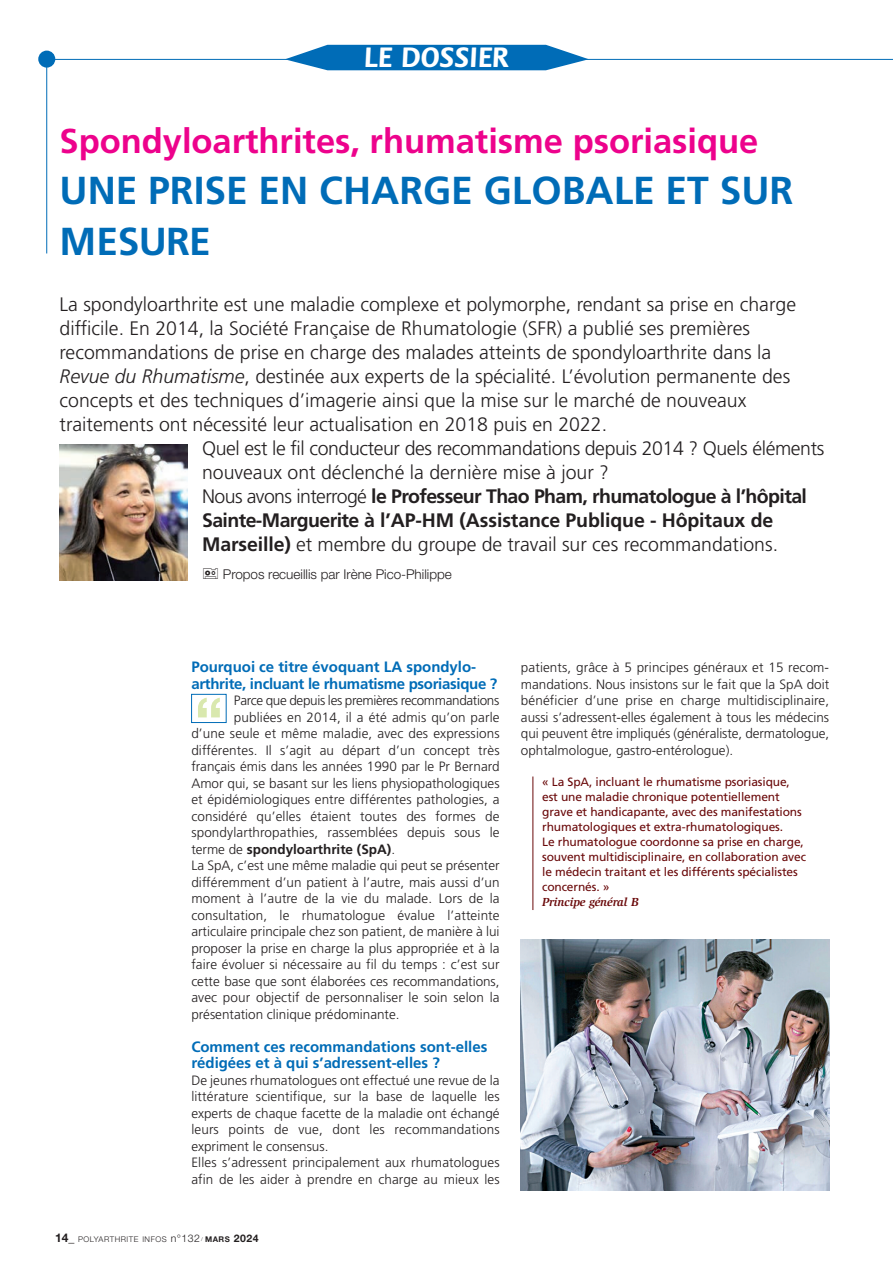
<style>
.page{position:relative;width:893px;height:1263px;background:#fff}
.page>*{position:absolute;margin:0;border:0;box-sizing:border-box;transform-origin:0 0}
.t1{font:700 61.5px "Helvetica Neue";color:#d9e8ae}
.t2{font:700 39px/51px "Frutiger";color:#006cb7}
.t3{font:700 34.5px "Frutiger";color:#ed028c}
.t4{font:700 30px "Flora";letter-spacing:.01em;color:#fff}
.t5{font:300 19.5px "Frutiger";color:#231f20}
.t6{font:300 19.5px "Frutiger";letter-spacing:-.02em;color:#231f20}
.t7{font:700 19.5px "Frutiger";letter-spacing:-.03em;color:#231f20}
.t8{font:700 19.5px "Frutiger";letter-spacing:-.005em;color:#231f20}
.t9{font:700 15px/16.5px "Frutiger";letter-spacing:-.02em;color:#006cb7}
.t10{font:700 15px/16.5px "Frutiger";color:#006cb7}
.t11{font:300 13.5px/16.5px "Frutiger";letter-spacing:.005em;color:#231f20;text-align:justify}
.t12{font:300 13.5px "Frutiger";letter-spacing:-.025em;color:#231f20}
.t13{font:300 13.5px "Helvetica Neue";color:#231f20}
.t14{font:700 13.5px "Frutiger";color:#231f20}
.t15{font:12px/15px "Frutiger";letter-spacing:-.01em;color:#6a090a}
.t16{font:italic 700 12px "Slimbach";letter-spacing:-.01em;color:#6a090a}
.t17{font:300 7.8px "Helvetica Neue";letter-spacing:.065em;color:#231f20}
.s1{font-style:italic}
.s2{font-weight:300}
.s3{font-weight:700}
.s4{font-weight:700;font-size:12px}
.s5{font-size:10.5px}
.s6{font-size:5.25px}
.s7{font-weight:700;font-size:10.5px}
</style>
<div class="page">
<div style="left:191px;top:694px;width:35px;height:29px;border:1px solid #006cb7"></div>
<hr style="left:46px;top:64px;width:1px;height:189px;background:#006cb7">
<hr style="left:43px;top:59px;width:850px;height:1px;background:#006cb7">
<svg style="left:285px;top:45px;width:304px;height:25px"></svg>
<div style="left:38px;top:51px;width:17px;height:17px;background:#006cb7;border-radius:50%"></div>
<img style="left:60px;top:444px;width:127px;height:137px">
<hr style="left:533px;top:776px;width:1px;height:134px;background:#6a090a">
<img style="left:521px;top:940px;width:308px;height:251px">
<h3 class="t4" style="left:364px;top:39px;width:146px">LE DOSSIER</h3>
<h3 class="t3" style="left:60px;top:127px;width:700px">Spondyloarthrites, rhumatisme psoriasique</h3>
<h2 class="t2" style="left:60px;top:168px;width:735px">UNE PRISE EN CHARGE GLOBALE ET SUR<br>MESURE</h2>
<h3 class="t5" style="left:60px;top:296px;width:738px">La spondyloarthrite est une maladie complexe et polymorphe, rendant sa prise en charge</h3>
<h3 class="t5" style="left:60px;top:320px;width:692px">difficile. En 2014, la Société Française de Rhumatologie (SFR) a publié ses premières</h3>
<h3 class="t5" style="left:60px;top:344px;width:713px">recommandations de prise en charge des malades atteints de spondyloarthrite dans la</h3>
<h3 class="t5" style="left:60px;top:368px;width:732px"><span class="s1">Revue du Rhumatisme</span>, destinée aux experts de la spécialité. L’évolution permanente des</h3>
<h3 class="t5" style="left:60px;top:392px;width:688px">concepts et des techniques d’imagerie ainsi que la mise sur le marché de nouveaux</h3>
<h3 class="t5" style="left:60px;top:416px;width:549px">traitements ont nécessité leur actualisation en 2018 puis en 2022.</h3>
<h3 class="t6" style="left:202px;top:440px;width:624px">Quel est le fil conducteur des recommandations depuis 2014 ? Quels éléments</h3>
<h3 class="t5" style="left:202px;top:464px;width:408px">nouveaux ont déclenché la dernière mise à jour ?</h3>
<h3 class="t7" style="left:202px;top:488px;width:606px"><span class="s2">Nous avons interrogé</span> le Professeur Thao Pham, rhumatologue à l’hôpital</h3>
<h3 class="t8" style="left:202px;top:512px;width:573px">Sainte-Marguerite à l’AP-HM (Assistance Publique - Hôpitaux de</h3>
<h3 class="t5" style="left:202px;top:536px;width:577px"><span class="s3">Marseille)</span> et membre du groupe de travail sur ces recommandations.</h3>
<p class="t13" style="left:223px;top:569px;width:231px">Propos recueillis par Irène Pico-Philippe</p>
<p class="t9" style="left:191px;top:660px;width:308px">Pourquoi ce titre évoquant LA spondylo - arthrite, incluant le rhumatisme psoriasique ?</p>
<p class="t12" style="left:234px;top:695px;width:267px">Parce que depuis les premières recommandations</p>
<p class="t11" style="left:234px;top:710px;width:267px">publiées en 2014, il a été admis qu’on parle</p>
<p class="t11" style="left:191px;top:726px;width:310px">d’une seule et même maladie, avec des expressions</p>
<p class="t11" style="left:191px;top:743px;width:310px">différentes. Il s’agit au départ d’un concept très</p>
<p class="t11" style="left:191px;top:759px;width:310px">français émis dans les années 1990 par le Pr Bernard</p>
<p class="t11" style="left:191px;top:776px;width:310px">Amor qui, se basant sur les liens physiopathologiques</p>
<p class="t11" style="left:191px;top:792px;width:310px">et épidémiologiques entre différentes pathologies, a</p>
<p class="t11" style="left:191px;top:809px;width:310px">considéré qu’elles étaient toutes des formes de</p>
<p class="t11" style="left:191px;top:825px;width:310px">spondylarthropathies, rassemblées depuis sous le</p>
<p class="t14" style="left:191px;top:843px;width:205px"><span class="s2">terme de</span> spondyloarthrite (SpA)<span class="s2">.</span></p>
<p class="t11" style="left:191px;top:858px;width:310px">La SpA, c’est une même maladie qui peut se présenter</p>
<p class="t11" style="left:191px;top:875px;width:310px">différemment d’un patient à l’autre, mais aussi d’un</p>
<p class="t11" style="left:191px;top:891px;width:310px">moment à l’autre de la vie du malade. Lors de la</p>
<p class="t11" style="left:191px;top:908px;width:310px">consultation, le rhumatologue évalue l’atteinte</p>
<p class="t11" style="left:191px;top:924px;width:310px">articulaire principale chez son patient, de manière à lui</p>
<p class="t11" style="left:191px;top:941px;width:310px">proposer la prise en charge la plus appropriée et à la</p>
<p class="t11" style="left:191px;top:957px;width:310px">faire évoluer si nécessaire au fil du temps : c’est sur</p>
<p class="t11" style="left:191px;top:974px;width:310px">cette base que sont élaborées ces recommandations,</p>
<p class="t11" style="left:191px;top:990px;width:310px">avec pour objectif de personnaliser le soin selon la</p>
<p class="t11" style="left:191px;top:1007px;width:210px">présentation clinique prédominante.</p>
<p class="t10" style="left:191px;top:1039px;width:298px">Comment ces recommandations sont-elles rédigées et à qui s’adressent-elles ?</p>
<p class="t11" style="left:191px;top:1073px;width:310px;text-align:left">De jeunes rhumatologues ont effectué une revue de la littérature scientifique, sur la base de laquelle les experts de chaque facette de la maladie ont échangé leurs points de vue, dont les recommandations expriment le consensus.<br>Elles s’adressent principalement aux rhumatologues afin de les aider à prendre en charge au mieux les</p>
<h1 class="t1" style="left:195px;top:697px;width:30px">“</h1>
<p class="t17" style="left:55px;top:1236px;width:205px"><span class="s4">14_</span> POLYARTHRITE INFOS <span class="s5">n°132</span><span class="s6">/</span> <span class="s3">MARS</span> <span class="s7">2024</span></p>
<p class="t11" style="left:521px;top:660px;width:310px">patients, grâce à 5 principes généraux et 15 recom&shy;mandations. Nous insistons sur le fait que la SpA doit bénéficier d’une prise en charge multidisciplinaire, aussi s’adressent-elles également à tous les médecins qui peuvent être impliqués (généraliste, dermatologue, ophtalmologue, gastro-entérologue).</p>
<p class="t15" style="left:542px;top:775px;width:265px">« La SpA, incluant le rhumatisme psoriasique, est une maladie chronique potentiellement grave et handicapante, avec des manifestations rhumatologiques et extra-rhumatologiques.<br>Le rhumatologue coordonne sa prise en charge, souvent multidisciplinaire, en collaboration avec le médecin traitant et les différents spécialistes concernés. »</p>
<p class="t16" style="left:542px;top:897px;width:98px">Principe général B</p>
</div>
